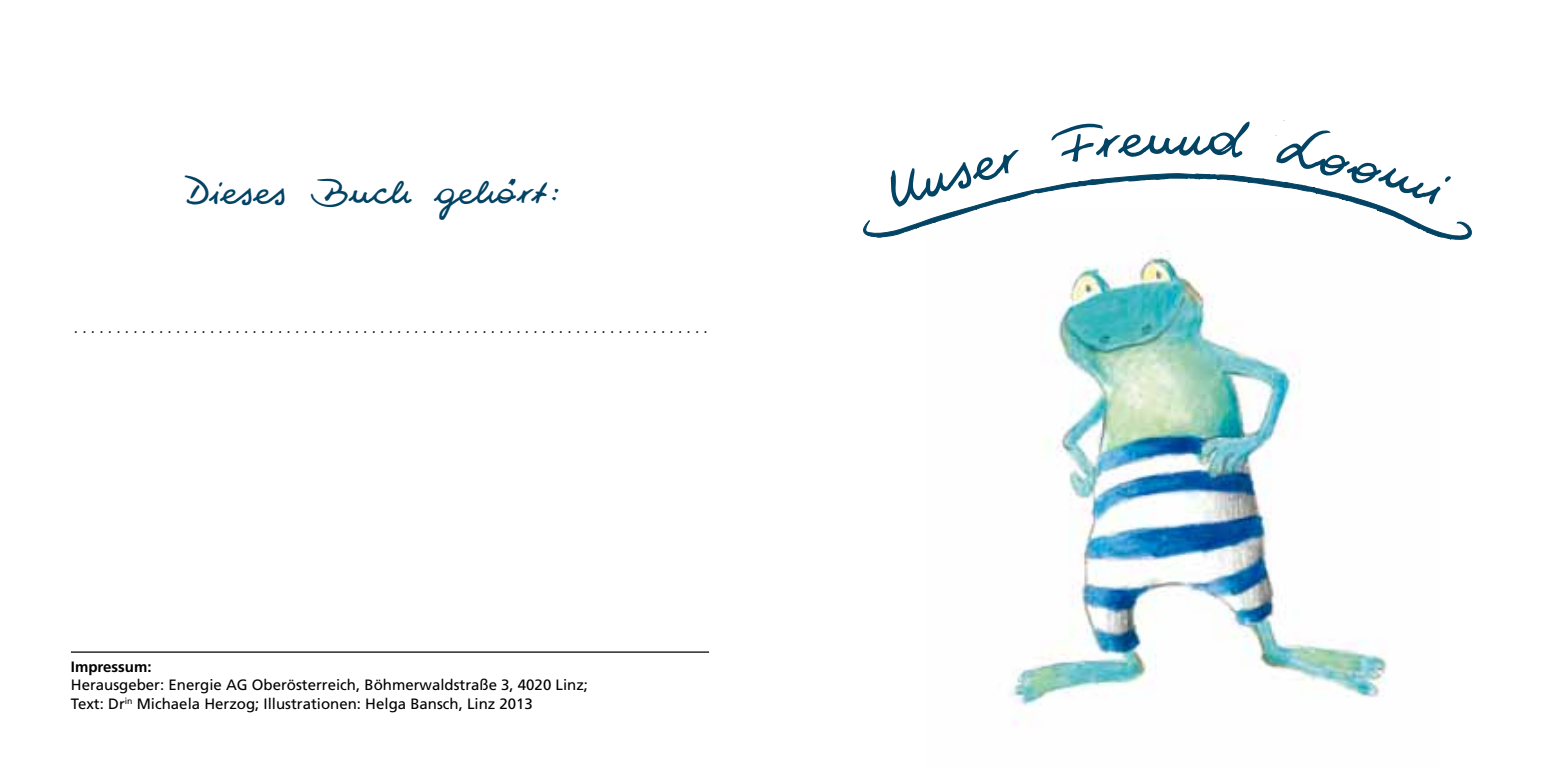
<style>
.page{position:relative;width:1560px;height:780px;background:#fff}
.page>*{position:absolute;margin:0;border:0;box-sizing:border-box;transform-origin:0 0}
.t1{font:45px "WIP Grand Ma";color:#000}
.t2{font:45px "WIP Sugar Baby";color:#034364}
.t3{font:15px/18px "Frutiger LT Pro";color:#000}
.t4{font:700 15px "Frutiger LT Pro";color:#000}
</style>
<div class="page">
<hr style="left:71px;top:651px;width:638px;height:1px;background:#000">
<img style="left:1011px;top:250px;width:377px;height:474px">
<svg style="left:863px;top:120px;width:609px;height:120px"></svg>
<h1 class="t2" style="left:188px;top:168px;width:377px">Dieses Buch gehört:</h1>
<h1 class="t1" style="left:71px;top:291px;width:639px">...........................................................................</h1>
<p class="t4" style="left:71px;top:658px;width:82px">Impressum:</p>
<p class="t3" style="left:71px;top:676px;width:518px">Herausgeber: Energie AG Oberösterreich, Böhmerwaldstraße 3, 4020 Linz;<br>Text: Dr<sup>in</sup> Michaela Herzog; Illustrationen: Helga Bansch, Linz 2013</p>
</div>
